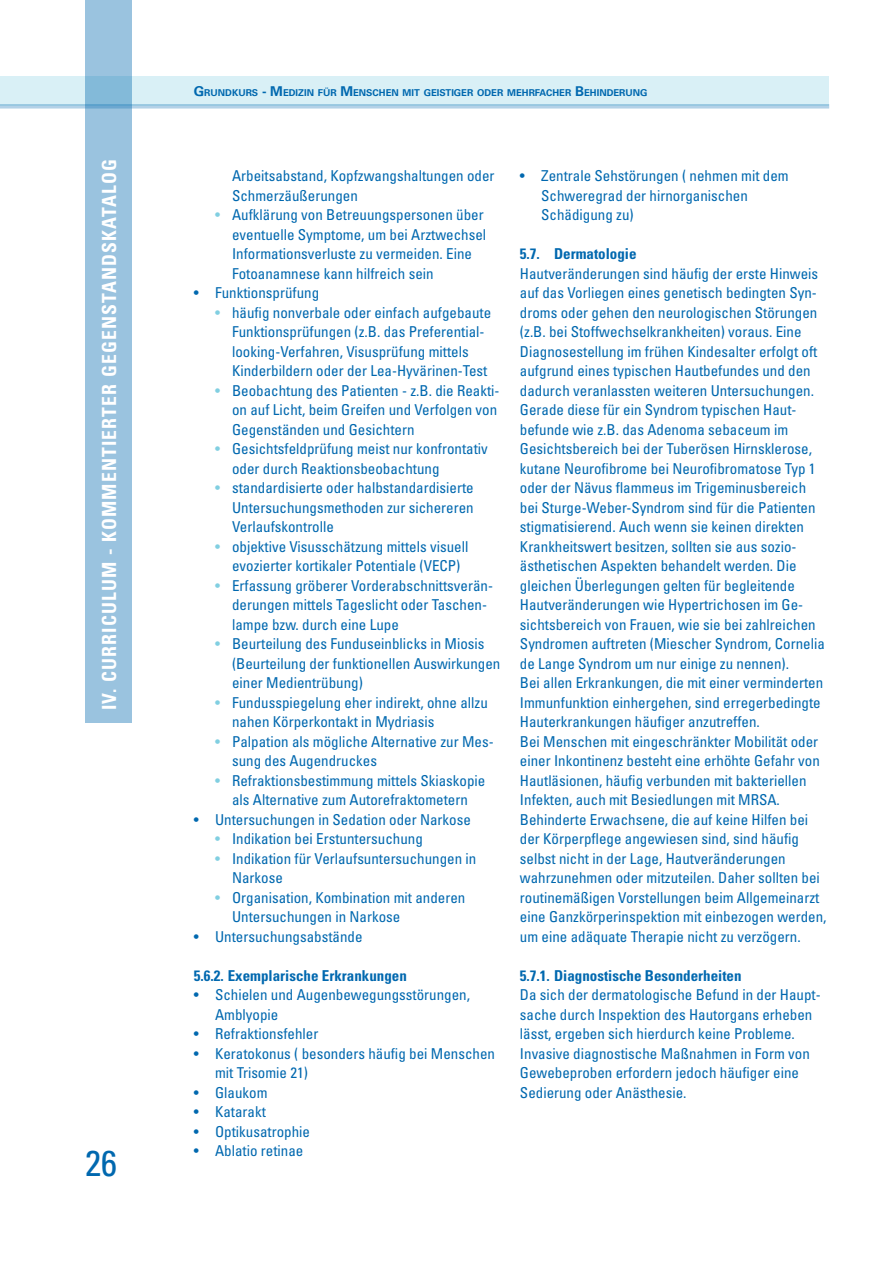
<style>
.page{position:relative;width:893px;height:1263px;background:#fff}
.page>*{position:absolute;margin:0;border:0;box-sizing:border-box;transform-origin:0 0}
.t1{font:condensed 36px "Univers";color:#0068af}
.t2{font:700 condensed 19.5px "Univers";letter-spacing:.06em;color:#fff}
.t3{font:condensed 15px/19.5px "Univers";color:#0068af}
.t4{font:700 condensed 15px "Univers";color:#0068af}
.t5{font:700 9.45px "Univers";color:#0068af}
.s1{font-size:13.5px}
.s2{color:#81cfe1}
</style>
<div class="page">
<div style="left:0;top:77px;width:829px;height:29px;background:#d9f0f6"></div>
<svg style="left:0;top:104px;width:829px;height:5px;background:#afd1e6"></svg>
<div style="left:85px;top:0;width:47px;height:723px;background:#9ac3df"></div>
<h2 class="t2" style="left:97px;top:710px;width:550px;rotate:-90deg">IV. Curriculum - Kommentierter Gegenstandskatalog</h2>
<h1 class="t1" style="left:85px;top:1140px;width:33px">26</h1>
<p class="t5" style="left:194px;top:88px;width:454px"><span class="s1">G</span>RUNDKURS <span class="s1">- M</span>EDIZIN FÜR <span class="s1">M</span>ENSCHEN MIT GEISTIGER ODER MEHRFACHER <span class="s1">B</span>EHINDERUNG</p>
<p class="t3" style="left:232px;top:166px;width:264px">Arbeitsabstand, Kopfzwangshaltungen oder<br>Schmerzäußerungen</p>
<p class="t3" style="left:232px;top:205px;width:256px;text-indent:-17px"><span class="s2">•</span> Aufklärung von Betreuungspersonen über eventuelle Symptome, um bei Arztwechsel Informationsverluste zu vermeiden. Eine Fotoanamnese kann hilfreich sein</p>
<p class="t3" style="left:194px;top:283px;width:127px">• Funktionsprüfung</p>
<p class="t3" style="left:232px;top:302px;width:261px;text-indent:-17px"><span class="s2">•</span> häufig nonverbale oder einfach aufgebaute Funktionsprüfungen (z.B. das Preferential&shy;looking-Verfahren, Visusprüfung mittels Kinderbildern oder der Lea-Hyvärinen-Test</p>
<p class="t3" style="left:232px;top:380px;width:269px;text-indent:-17px"><span class="s2">•</span> Beobachtung des Patienten - z.B. die Reakti&shy;on auf Licht, beim Greifen und Verfolgen von<br>Gegenständen und Gesichtern</p>
<p class="t3" style="left:232px;top:439px;width:257px;text-indent:-17px"><span class="s2">•</span> Gesichtsfeldprüfung meist nur konfrontativ oder durch Reaktionsbeobachtung</p>
<p class="t3" style="left:232px;top:478px;width:243px;text-align:justify;text-indent:-17px"><span class="s2">•</span> standardisierte oder halbstandardisierte Untersuchungsmethoden zur sichereren Verlaufskontrolle</p>
<p class="t3" style="left:232px;top:536px;width:238px;text-indent:-17px"><span class="s2">•</span> objektive Visusschätzung mittels visuell evozierter kortikaler Potentiale (VECP)</p>
<p class="t3" style="left:232px;top:575px;width:263px;text-indent:-17px"><span class="s2">•</span> Erfassung gröberer Vorderabschnittsverän&shy;derungen mittels Tageslicht oder Taschen&shy;lampe bzw. durch eine Lupe</p>
<p class="t3" style="left:232px;top:634px;width:270px;text-indent:-17px"><span class="s2">•</span> Beurteilung des Funduseinblicks in Miosis (Beurteilung der funktionellen Auswirkungen einer Medientrübung)</p>
<p class="t3" style="left:232px;top:692px;width:257px;text-indent:-17px"><span class="s2">•</span> Fundusspiegelung eher indirekt, ohne allzu nahen Körperkontakt in Mydriasis</p>
<p class="t3" style="left:232px;top:731px;width:263px;text-indent:-17px"><span class="s2">•</span> Palpation als mögliche Alternative zur Mes&shy;sung des Augendruckes</p>
<p class="t3" style="left:215px;top:770px;width:272px;text-align:center"><span class="s2">•</span> Refraktionsbestimmung mittels Skiaskopie als Alternative zum Autorefraktometern</p>
<p class="t3" style="left:194px;top:809px;width:279px">• Untersuchungen in Sedation oder Narkose</p>
<p class="t3" style="left:215px;top:829px;width:209px"><span class="s2">•</span> Indikation bei Erstuntersuchung</p>
<p class="t3" style="left:232px;top:848px;width:246px;text-indent:-17px"><span class="s2">•</span> Indikation für Verlaufsuntersuchungen in<br>Narkose</p>
<p class="t3" style="left:232px;top:887px;width:235px;text-indent:-17px"><span class="s2">•</span> Organisation, Kombination mit anderen<br>Untersuchungen in Narkose</p>
<p class="t3" style="left:194px;top:926px;width:170px">• Untersuchungsabstände</p>
<p class="t4" style="left:194px;top:966px;width:215px">5.6.2. Exemplarische Erkrankungen</p>
<p class="t3" style="left:215px;top:985px;width:256px;text-indent:-21px">• Schielen und Augenbewegungsstörungen,<br>Amblyopie</p>
<p class="t3" style="left:194px;top:1024px;width:126px">• Refraktionsfehler</p>
<p class="t3" style="left:215px;top:1043px;width:281px;text-indent:-21px">• Keratokonus ( besonders häufig bei Menschen mit Trisomie 21)</p>
<p class="t3" style="left:194px;top:1082px;width:75px">• Glaukom</p>
<p class="t3" style="left:194px;top:1102px;width:74px">• Katarakt</p>
<p class="t3" style="left:194px;top:1121px;width:118px">• Optikusatrophie</p>
<p class="t3" style="left:194px;top:1141px;width:111px">• Ablatio retinae</p>
<p class="t3" style="left:541px;top:166px;width:249px;text-indent:-21px">• Zentrale Sehstörungen ( nehmen mit dem<br>Schweregrad der hirnorganischen<br>Schädigung zu)</p>
<p class="t4" style="left:520px;top:245px;width:118px">5.7. Dermatologie</p>
<p class="t3" style="left:520px;top:263px;width:308px">Hautveränderungen sind häufig der erste Hinweis auf das Vorliegen eines genetisch bedingten Syn&shy;droms oder gehen den neurologischen Störungen (z.B. bei Stoffwechselkrankheiten) voraus. Eine Diagnosestellung im frühen Kindesalter erfolgt oft aufgrund eines typischen Hautbefundes und den dadurch veranlassten weiteren Untersuchungen.<br>Gerade diese für ein Syndrom typischen Haut&shy;befunde wie z.B. das Adenoma sebaceum im Gesichtsbereich bei der Tuberösen Hirnsklerose, kutane Neurofibrome bei Neurofibromatose Typ 1 oder der Nävus flammeus im Trigeminusbereich bei Sturge-Weber-Syndrom sind für die Patienten stigmatisierend. Auch wenn sie keinen direkten Krankheitswert besitzen, sollten sie aus sozio&shy;ästhetischen Aspekten behandelt werden. Die gleichen Überlegungen gelten für begleitende Hautveränderungen wie Hypertrichosen im Ge&shy;sichtsbereich von Frauen, wie sie bei zahlreichen Syndromen auftreten (Miescher Syndrom, Cornelia de Lange Syndrom um nur einige zu nennen).<br>Bei allen Erkrankungen, die mit einer verminderten Immunfunktion einhergehen, sind erregerbedingte Hauterkrankungen häufiger anzutreffen.<br>Bei Menschen mit eingeschränkter Mobilität oder einer Inkontinenz besteht eine erhöhte Gefahr von Hautläsionen, häufig verbunden mit bakteriellen Infekten, auch mit Besiedlungen mit MRSA.<br>Behinderte Erwachsene, die auf keine Hilfen bei der Körperpflege angewiesen sind, sind häufig selbst nicht in der Lage, Hautveränderungen wahrzunehmen oder mitzuteilen. Daher sollten bei routinemäßigen Vorstellungen beim Allgemeinarzt eine Ganzkörperinspektion mit einbezogen werden, um eine adäquate Therapie nicht zu verzögern.</p>
<p class="t4" style="left:520px;top:966px;width:223px">5.7.1. Diagnostische Besonderheiten</p>
<p class="t3" style="left:520px;top:985px;width:302px">Da sich der dermatologische Befund in der Haupt&shy;sache durch Inspektion des Hautorgans erheben lässt, ergeben sich hierdurch keine Probleme.<br>Invasive diagnostische Maßnahmen in Form von Gewebeproben erfordern jedoch häufiger eine Sedierung oder Anästhesie.</p>
</div>
